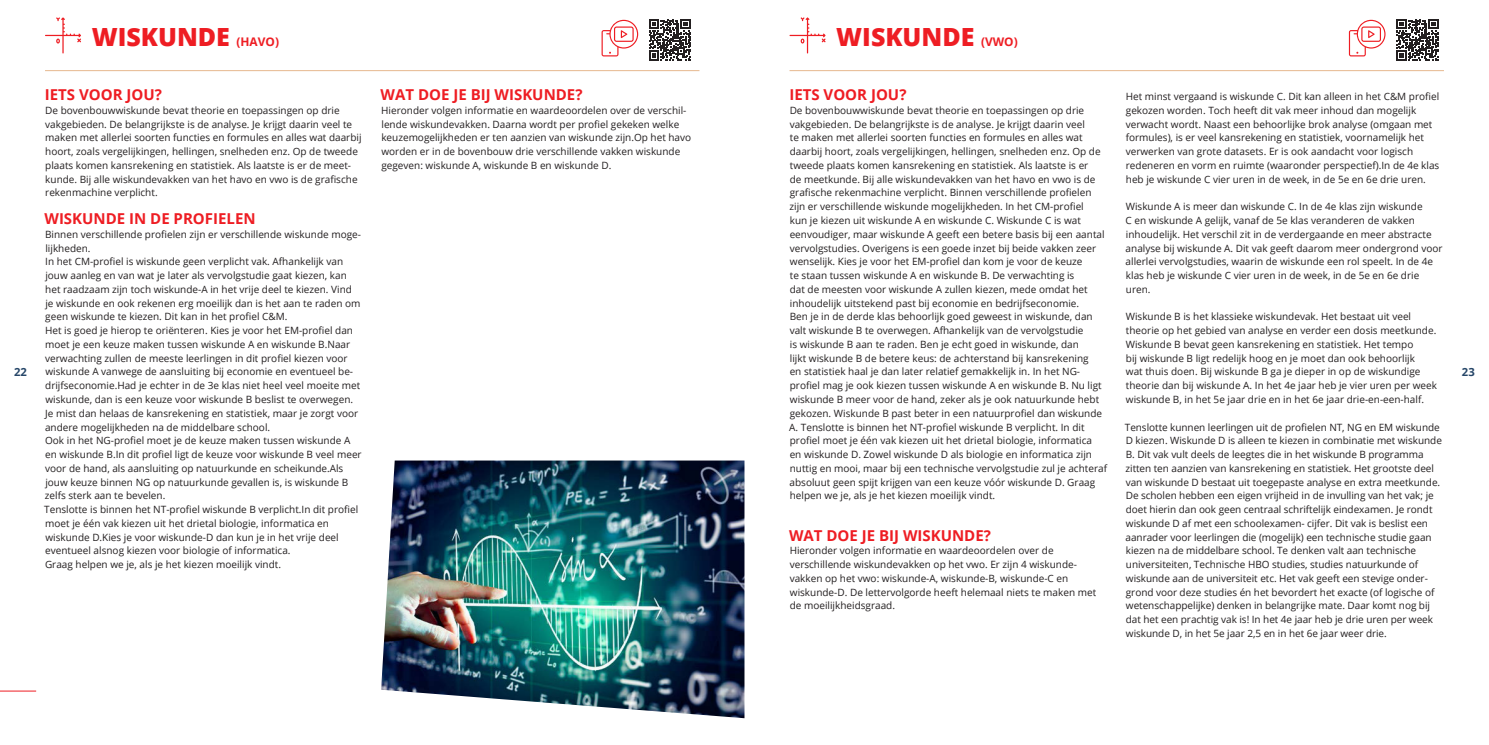
<style>
.page{position:relative;width:1489px;height:745px;background:#fff}
.page>*{position:absolute;margin:0;border:0;box-sizing:border-box;transform-origin:0 0}
.t1{font:800 25px "Open Sans";color:#ee1d23}
.t2{font:700 15px "Open Sans";color:#ee1d23}
.t3{font:700 11.25px "Open Sans";color:#264668}
.t4{font:10px/13.8px "Open Sans";color:#231f20}
.s1{font-weight:700;font-size:11.88px}
</style>
<div class="page">
<hr style="left:0;top:690px;width:36px;height:1px;background:#ee1d23">
<svg style="left:601px;top:20px;width:37px;height:36px"></svg>
<svg style="left:1348px;top:20px;width:37px;height:36px"></svg>
<svg style="left:45px;top:17px;width:36px;height:37px"></svg>
<svg style="left:789px;top:17px;width:36px;height:37px"></svg>
<svg style="left:649px;top:19px;width:41px;height:42px"></svg>
<img style="left:381px;top:460px;width:363px;height:257px">
<svg style="left:1396px;top:19px;width:41px;height:42px"></svg>
<hr style="left:45px;top:70px;width:654px;height:1px;background:#e6b88f">
<hr style="left:789px;top:70px;width:654px;height:1px;background:#e6b88f">
<p class="t1" style="left:92px;top:18px;width:189px">WISKUNDE <span class="s1">(HAVO)</span></p>
<p class="t1" style="left:836px;top:18px;width:183px">WISKUNDE <span class="s1">(VWO)</span></p>
<p class="t2" style="left:45px;top:84px;width:119px">IETS VOOR JOU?</p>
<p class="t4" style="left:45px;top:103px;width:318px">De bovenbouwwiskunde bevat theorie en toepassingen op drie vakgebieden. De belangrijkste is de analyse. Je krijgt daarin veel te maken met allerlei soorten functies en formules en alles wat daarbij hoort, zoals vergelijkingen, hellingen, snelheden enz. Op de tweede plaats komen kansrekening en statistiek. Als laatste is er de meet&shy;kunde. Bij alle wiskundevakken van het havo en vwo is de grafische rekenmachine verplicht.</p>
<p class="t2" style="left:44px;top:208px;width:213px">WISKUNDE IN DE PROFIELEN</p>
<p class="t4" style="left:45px;top:227px;width:317px">Binnen verschillende profielen zijn er verschillende wiskunde moge&shy;lijkheden.</p>
<p class="t4" style="left:45px;top:254px;width:317px">In het CM-profiel is wiskunde geen verplicht vak. Afhankelijk van jouw aanleg en van wat je later als vervolgstudie gaat kiezen, kan het raadzaam zijn toch wiskunde-A in het vrije deel te kiezen. Vind je wiskunde en ook rekenen erg moeilijk dan is het aan te raden om geen wiskunde te kiezen. Dit kan in het profiel C&amp;M.</p>
<p class="t4" style="left:45px;top:323px;width:317px">Het is goed je hierop te oriënteren. Kies je voor het EM-profiel dan moet je een keuze maken tussen wiskunde A en wiskunde B.Naar verwachting zullen de meeste leerlingen in dit profiel kiezen voor wiskunde A vanwege de aansluiting bij economie en eventueel be&shy;drijfseconomie.Had je echter in de 3e klas niet heel veel moeite met wiskunde, dan is een keuze voor wiskunde B beslist te overwegen.<br>Je mist dan helaas de kansrekening en statistiek, maar je zorgt voor andere mogelijkheden na de middelbare school.</p>
<p class="t4" style="left:45px;top:433px;width:318px">Ook in het NG-profiel moet je de keuze maken tussen wiskunde A en wiskunde B.In dit profiel ligt de keuze voor wiskunde B veel meer voor de hand, als aansluiting op natuurkunde en scheikunde.Als jouw keuze binnen NG op natuurkunde gevallen is, is wiskunde B zelfs sterk aan te bevelen.</p>
<p class="t4" style="left:44px;top:502px;width:315px">Tenslotte is binnen het NT-profiel wiskunde B verplicht.In dit profiel moet je één vak kiezen uit het drietal biologie, informatica en wiskunde D.Kies je voor wiskunde-D dan kun je in het vrije deel eventueel alsnog kiezen voor biologie of informatica.</p>
<p class="t4" style="left:45px;top:557px;width:236px">Graag helpen we je, als je het kiezen moeilijk vindt.</p>
<p class="t2" style="left:380px;top:84px;width:203px">WAT DOE JE BIJ WISKUNDE?</p>
<p class="t4" style="left:381px;top:103px;width:311px">Hieronder volgen informatie en waardeoordelen over de verschil&shy;lende wiskundevakken. Daarna wordt per profiel gekeken welke keuzemogelijkheden er ten aanzien van wiskunde zijn.Op het havo worden er in de bovenbouw drie verschillende vakken wiskunde gegeven: wiskunde A, wiskunde B en wiskunde D.</p>
<p class="t2" style="left:789px;top:84px;width:119px">IETS VOOR JOU?</p>
<p class="t4" style="left:789px;top:103px;width:319px">De bovenbouwwiskunde bevat theorie en toepassingen op drie vakgebieden. De belangrijkste is de analyse. Je krijgt daarin veel<br>te maken met allerlei soorten functies en formules en alles wat daarbij hoort, zoals vergelijkingen, hellingen, snelheden enz. Op de tweede plaats komen kansrekening en statistiek. Als laatste is er<br>de meetkunde. Bij alle wiskundevakken van het havo en vwo is de grafische rekenmachine verplicht. Binnen verschillende profielen zijn er verschillende wiskunde mogelijkheden. In het CM-profiel<br>kun je kiezen uit wiskunde A en wiskunde C. Wiskunde C is wat eenvoudiger, maar wiskunde A geeft een betere basis bij een aantal vervolgstudies. Overigens is een goede inzet bij beide vakken zeer wenselijk. Kies je voor het EM-profiel dan kom je voor de keuze<br>te staan tussen wiskunde A en wiskunde B. De verwachting is<br>dat de meesten voor wiskunde A zullen kiezen, mede omdat het inhoudelijk uitstekend past bij economie en bedrijfseconomie.<br>Ben je in de derde klas behoorlijk goed geweest in wiskunde, dan valt wiskunde B te overwegen. Afhankelijk van de vervolgstudie<br>is wiskunde B aan te raden. Ben je echt goed in wiskunde, dan<br>lijkt wiskunde B de betere keus: de achterstand bij kansrekening<br>en statistiek haal je dan later relatief gemakkelijk in. In het NG&shy;profiel mag je ook kiezen tussen wiskunde A en wiskunde B. Nu ligt wiskunde B meer voor de hand, zeker als je ook natuurkunde hebt gekozen. Wiskunde B past beter in een natuurprofiel dan wiskunde A. Tenslotte is binnen het NT-profiel wiskunde B verplicht. In dit profiel moet je één vak kiezen uit het drietal biologie, informatica<br>en wiskunde D. Zowel wiskunde D als biologie en informatica zijn nuttig en mooi, maar bij een technische vervolgstudie zul je achteraf absoluut geen spijt krijgen van een keuze vóór wiskunde D. Graag helpen we je, als je het kiezen moeilijk vindt.</p>
<p class="t2" style="left:789px;top:524px;width:203px">WAT DOE JE BIJ WISKUNDE?</p>
<p class="t4" style="left:789px;top:543px;width:308px">Hieronder volgen informatie en waardeoordelen over de verschillende wiskundevakken op het vwo. Er zijn 4 wiskunde&shy;vakken op het vwo: wiskunde-A, wiskunde-B, wiskunde-C en wiskunde-D. De lettervolgorde heeft helemaal niets te maken met de moeilijkheidsgraad.</p>
<p class="t4" style="left:1125px;top:89px;width:315px">Het minst vergaand is wiskunde C. Dit kan alleen in het C&amp;M profiel gekozen worden. Toch heeft dit vak meer inhoud dan mogelijk verwacht wordt. Naast een behoorlijke brok analyse (omgaan met formules), is er veel kansrekening en statistiek, voornamelijk het verwerken van grote datasets. Er is ook aandacht voor logisch redeneren en vorm en ruimte (waaronder perspectief).In de 4e klas heb je wiskunde C vier uren in de week, in de 5e en 6e drie uren.</p>
<p class="t4" style="left:1125px;top:199px;width:318px">Wiskunde A is meer dan wiskunde C. In de 4e klas zijn wiskunde<br>C en wiskunde A gelijk, vanaf de 5e klas veranderen de vakken inhoudelijk. Het verschil zit in de verdergaande en meer abstracte analyse bij wiskunde A. Dit vak geeft daarom meer ondergrond voor allerlei vervolgstudies, waarin de wiskunde een rol speelt. In de 4e klas heb je wiskunde C vier uren in de week, in de 5e en 6e drie uren.</p>
<p class="t4" style="left:1125px;top:309px;width:312px">Wiskunde B is het klassieke wiskundevak. Het bestaat uit veel theorie op het gebied van analyse en verder een dosis meetkunde.<br>Wiskunde B bevat geen kansrekening en statistiek. Het tempo<br>bij wiskunde B ligt redelijk hoog en je moet dan ook behoorlijk<br>wat thuis doen. Bij wiskunde B ga je dieper in op de wiskundige theorie dan bij wiskunde A. In het 4e jaar heb je vier uren per week wiskunde B, in het 5e jaar drie en in het 6e jaar drie-en-een-half.</p>
<p class="t4" style="left:1124px;top:419px;width:318px">Tenslotte kunnen leerlingen uit de profielen NT, NG en EM wiskunde D kiezen. Wiskunde D is alleen te kiezen in combinatie met wiskunde B. Dit vak vult deels de leegtes die in het wiskunde B programma zitten ten aanzien van kansrekening en statistiek. Het grootste deel van wiskunde D bestaat uit toegepaste analyse en extra meetkunde.<br>De scholen hebben een eigen vrijheid in de invulling van het vak; je doet hierin dan ook geen centraal schriftelijk eindexamen. Je rondt wiskunde D af met een schoolexamen- cijfer. Dit vak is beslist een aanrader voor leerlingen die (mogelijk) een technische studie gaan kiezen na de middelbare school. Te denken valt aan technische universiteiten, Technische HBO studies, studies natuurkunde of wiskunde aan de universiteit etc. Het vak geeft een stevige onder&shy;grond voor deze studies én het bevordert het exacte (of logische of wetenschappelijke) denken in belangrijke mate. Daar komt nog bij dat het een prachtig vak is! In het 4e jaar heb je drie uren per week wiskunde D, in het 5e jaar 2,5 en in het 6e jaar weer drie.</p>
<p class="t3" style="left:14px;top:364px;width:14px">22</p>
<p class="t3" style="left:1461px;top:364px;width:14px">23</p>
</div>
